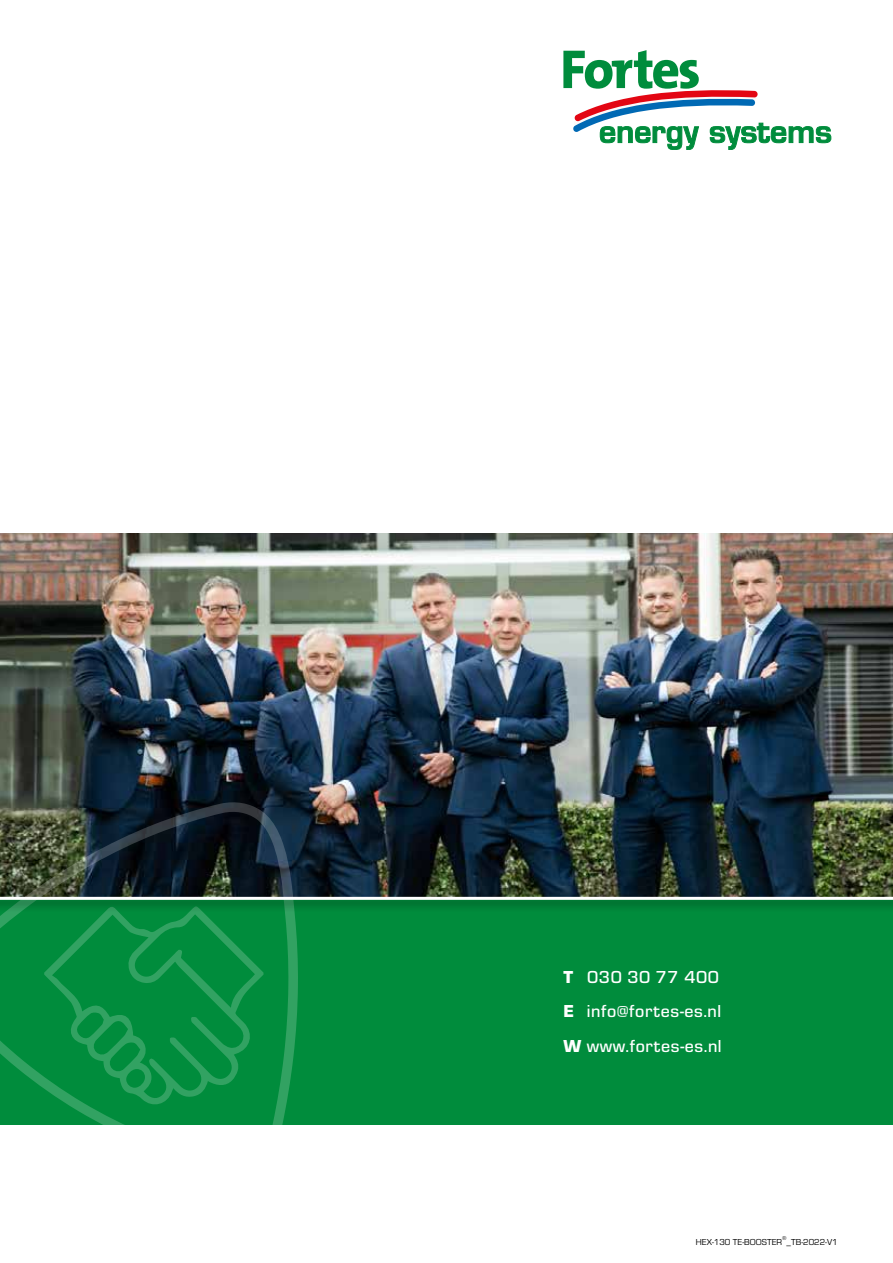
<style>
.page{position:relative;width:893px;height:1263px;background:#fff}
.page>*{position:absolute;margin:0;border:0;box-sizing:border-box;transform-origin:0 0}
.t1{font:500 18px/34.5px "Eurostile";letter-spacing:.03em;color:#fff}
.t2{font:9px "Eurostile";color:#000}
.t3{font:6px "Eurostile";color:#000}
.s1{font-weight:900}
</style>
<div class="page">
<img style="left:0;top:534px;width:893px;height:359px">
<div style="left:0;top:897px;width:893px;height:228px;background:#008c3c"></div>
<svg style="left:563px;top:50px;width:268px;height:100px"></svg>
<svg style="left:0;top:798px;width:301px;height:327px"></svg>
<svg style="left:44px;top:912px;width:220px;height:197px"></svg>
<div style="left:0;top:893px;width:893px;height:19px;background:#000;opacity:.5"></div>
<hr style="left:0;top:897px;width:893px;height:3px;background:#fff">
<p class="t1" style="left:563px;top:958px;width:160px"><span class="s1">T</span> 030 30 77 400<br><span class="s1">E</span> info@fortes-es.nl<br><span class="s1">W</span> www.fortes-es.nl</p>
<p class="t3" style="left:782px;top:1234px;width:6px">®</p>
<p class="t2" style="left:696px;top:1235px;width:88px">HEX-130 TE-BOOSTER</p>
<p class="t2" style="left:787px;top:1235px;width:53px">_TB-2022-V1</p>
</div>
